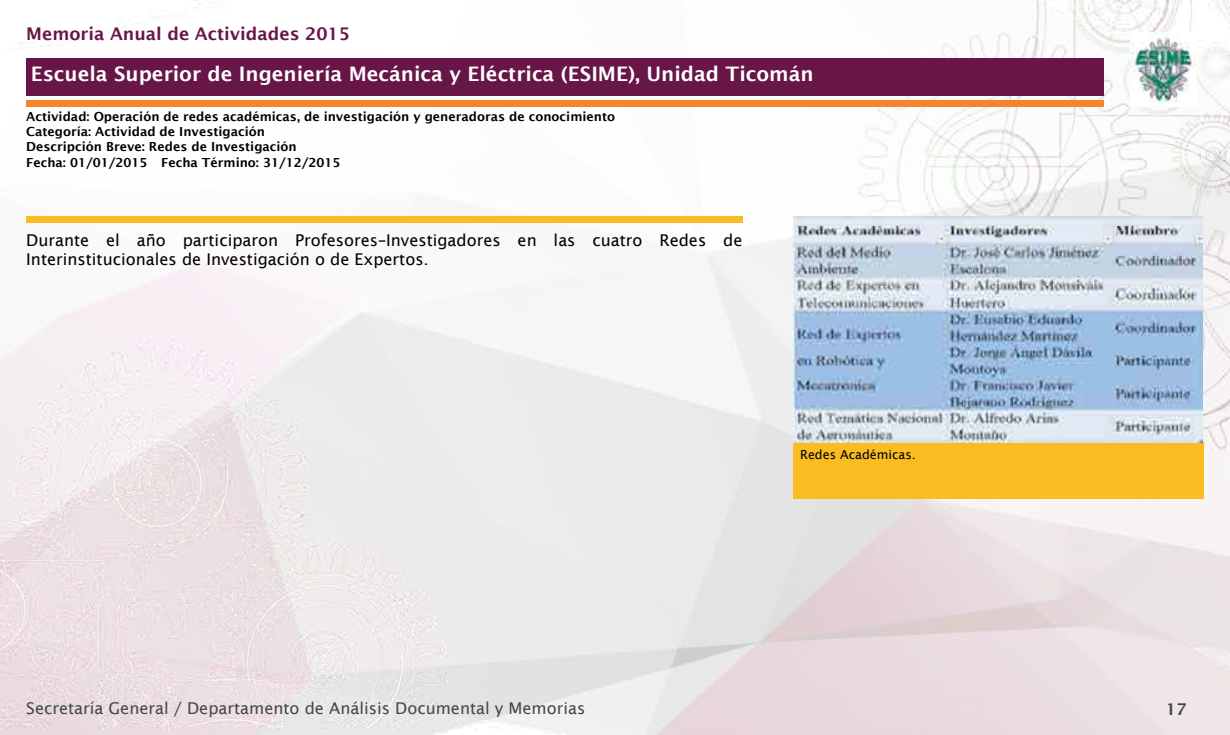
<style>
.page{position:relative;width:1230px;height:735px;background:#fff}
.page>*{position:absolute;margin:0;border:0;box-sizing:border-box;transform-origin:0 0}
.t1{font:600 20px "Lucida Sans";color:#fff}
.t2{font:600 17.5px "Lucida Sans";color:#681547}
.t3{font:16.25px/19.5px "Lucida Sans";color:#000}
.t4{font:16.25px "Lucida Sans";color:#45484a}
.t5{font:600 16.25px "Lucida Sans";color:#45484a}
.t6{font:600 12.5px/15px "Lucida Sans";color:#000}
.t7{font:12.5px "Lucida Sans";color:#000}
</style>
<div class="page">
<img style="left:0;top:0;width:1230px;height:735px">
<div style="left:26px;top:58px;width:1078px;height:38px;background:#681547"></div>
<div style="left:26px;top:216px;width:716px;height:7px;background:#f9bc21"></div>
<div style="left:26px;top:100px;width:1078px;height:6px;background:#f6842a"></div>
<div style="left:793px;top:443px;width:411px;height:56px;background:#f9bc21"></div>
<img style="left:793px;top:216px;width:410px;height:227px">
<img style="left:1130px;top:32px;width:66px;height:74px">
<h2 class="t2" style="left:26px;top:24px;width:325px">Memoria Anual de Actividades 2015</h2>
<h1 class="t1" style="left:31px;top:63px;width:784px">Escuela Superior de Ingeniería Mecánica y Eléctrica (ESIME), Unidad Ticomán</h1>
<p class="t6" style="left:26px;top:109px;width:590px">Actividad: Operación de redes académicas, de investigación y generadoras de conocimiento<br>Categoría: Actividad de Investigación<br>Descripción Breve: Redes de Investigación</p>
<p class="t6" style="left:26px;top:155px;width:316px">Fecha: 01/01/2015 Fecha Término: 31/12/2015</p>
<h3 class="t3" style="left:26px;top:230px;width:718px">Durante el año participaron Profesores–Investigadores en las cuatro Redes de<br>Interinstitucionales de Investigación o de Expertos.</h3>
<p class="t7" style="left:800px;top:447px;width:117px">Redes Académicas.</p>
<h3 class="t4" style="left:26px;top:699px;width:561px">Secretaría General / Departamento de Análisis Documental y Memorias</h3>
<h3 class="t5" style="left:1166px;top:700px;width:22px">17</h3>
</div>
